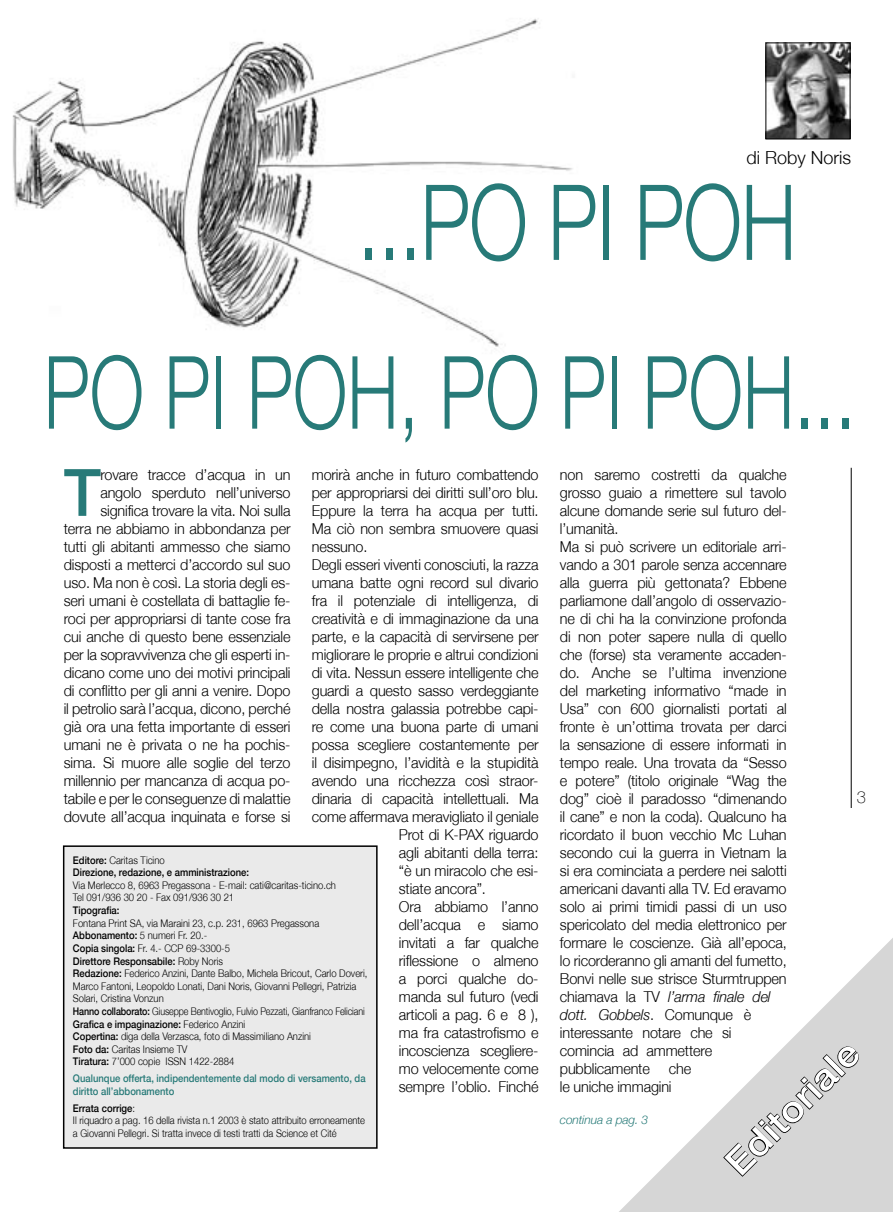
<style>
.page{position:relative;width:893px;height:1212px;background:#fff}
.page>*{position:absolute;margin:0;border:0;box-sizing:border-box;transform-origin:0 0}
.t1{font:300 105px "Helvetica Neue";letter-spacing:-.01em;color:#277a78;scale:.75 1}
.Normale{font:300 101.25px "Helvetica Neue";color:#277a78;scale:.72 1}
.Normale-2{font:500 65.4px "Helvetica Neue";color:#277a78;scale:.96 1}
.Titolo_A{font:500 36px "Helvetica Neue";color:#fff;scale:1.1 1}
.Normale-3{font:300 18px "Helvetica Neue";color:#000}
.t2{font:100 16.5px "Helvetica Neue";color:#000}
.Normale-4{font:300 15px/18px "Helvetica Neue";letter-spacing:-.01em;color:#000;text-align:justify;scale:.96 1}
.Normale-5{font:italic 300 12px "Helvetica Neue";letter-spacing:-.01em;color:#277a78}
.Titolo_A-2{font:300 10.5px/12.6px "Helvetica Neue";color:#000;scale:.9 1}
.Titolo_A-3{font:500 10.5px "Helvetica Neue";color:#000;scale:.9 1}
.Titolo_A-4{font:300 10.5px/12.6px "Helvetica Neue";color:#000;scale:.89 1}
.Titolo_A-5{font:500 10.5px/12.6px "Helvetica Neue";color:#277a78;scale:.9 1}
.Titolo_A-6{font:300 10.5px "Helvetica Neue";color:#000;scale:.85 1}
.s1{font-weight:500}
.s2{font-weight:300}
.s3{font-style:italic}
</style>
<div class="page">
<hr style="left:851px;top:468px;width:1px;height:340px;background:#000">
<img style="left:12px;top:19px;width:561px;height:328px">
<div style="left:64px;top:846px;width:313px;height:302px;background:#eaeaea"></div>
<div style="left:63px;top:845px;width:315px;height:304px;border:2px solid #000"></div>
<svg style="left:619px;top:938px;width:274px;height:274px"></svg>
<svg style="left:722px;top:1041px;width:142px;height:137px;background:#cbcbcb"></svg>
<img style="left:767px;top:45px;width:81px;height:92px">
<div style="left:765px;top:43px;width:85px;height:96px;border:1px solid #000"></div>
<p class="Normale-3" style="left:747px;top:147px;width:106px">di Roby Noris</p>
<p class="t1" style="left:357px;top:158px;width:587px">...PO PI POH</p>
<p class="Normale" style="left:44px;top:331px;width:1129px">PO PI POH, PO PI POH...</p>
<p class="Normale-2" style="left:64px;top:454px;width:40px">T</p>
<p class="Normale-4" style="left:64px;top:465px;width:238px;text-align:right">rovare tracce d’acqua in un angolo sperduto nell’universo significa trovare la vita. Noi sulla<br>terra ne abbiamo in abbondanza per tutti gli abitanti ammesso che siamo disposti a metterci d’accordo sul suo uso. Ma non è così. La storia degli es&shy;seri umani è costellata di battaglie fe&shy;roci per appropriarsi di tante cose fra cui anche di questo bene essenziale per la sopravvivenza che gli esperti in&shy;dicano come uno dei motivi principali di conflitto per gli anni a venire. Dopo il petrolio sarà l’acqua, dicono, perché già ora una fetta importante di esseri umani ne è privata o ne ha pochis&shy;sima. Si muore alle soglie del terzo millennio per mancanza di acqua po&shy;tabile e per le conseguenze di malattie dovute all’acqua inquinata e forse si</p>
<p class="Normale-4" style="left:312px;top:465px;width:238px">morirà anche in futuro combattendo per appropriarsi dei diritti sull’oro blu.<br>Eppure la terra ha acqua per tutti.<br>Ma ciò non sembra smuovere quasi nessuno.</p>
<p class="Normale-4" style="left:312px;top:555px;width:238px">Degli esseri viventi conosciuti, la razza</p>
<p class="Normale-4" style="left:312px;top:573px;width:238px">umana batte ogni record sul divario</p>
<p class="Normale-4" style="left:312px;top:591px;width:238px">fra il potenziale di intelligenza, di</p>
<p class="Normale-4" style="left:312px;top:609px;width:238px">creatività e di immaginazione da una</p>
<p class="Normale-4" style="left:312px;top:627px;width:238px">parte, e la capacità di servirsene per</p>
<p class="Normale-4" style="left:312px;top:645px;width:238px">migliorare le proprie e altrui condizioni</p>
<p class="Normale-4" style="left:312px;top:663px;width:238px">di vita. Nessun essere intelligente che</p>
<p class="Normale-4" style="left:312px;top:681px;width:238px">guardi a questo sasso verdeggiante</p>
<p class="Normale-4" style="left:312px;top:699px;width:238px">della nostra galassia potrebbe capi-</p>
<p class="Normale-4" style="left:312px;top:717px;width:238px">re come una buona parte di umani</p>
<p class="Normale-4" style="left:312px;top:735px;width:238px">possa scegliere costantemente per</p>
<p class="Normale-4" style="left:312px;top:753px;width:238px">il disimpegno, l’avidità e la stupidità</p>
<p class="Normale-4" style="left:312px;top:771px;width:238px">avendo una ricchezza così straor-</p>
<p class="Normale-4" style="left:312px;top:789px;width:238px">dinaria di capacità intellettuali. Ma</p>
<p class="Normale-4" style="left:312px;top:807px;width:238px">come affermava meravigliato il geniale</p>
<p class="Normale-4" style="left:399px;top:825px;width:147px">Prot di K-PAX riguardo</p>
<p class="Normale-4" style="left:399px;top:843px;width:147px">agli abitanti della terra:</p>
<p class="Normale-4" style="left:399px;top:861px;width:147px">“è un miracolo che esi-</p>
<p class="Normale-4" style="left:399px;top:879px;width:92px">stiate ancora”.</p>
<p class="Normale-4" style="left:399px;top:897px;width:147px">Ora abbiamo l’anno dell’acqua e siamo invitati a far qualche riflessione o almeno a porci qualche do&shy;manda sul futuro (vedi articoli a pag. 6 e 8 ), ma fra catastrofismo e incoscienza scegliere&shy;mo velocemente come sempre l’oblio. Finché</p>
<p class="Titolo_A-2" style="left:73px;top:853px;width:103px"><span class="s1">Editore:</span> Caritas Ticino</p>
<p class="Titolo_A-3" style="left:73px;top:866px;width:197px">Direzione, redazione, e amministrazione:</p>
<p class="Titolo_A-2" style="left:73px;top:878px;width:294px">Via Merlecco 8, 6963 Pregassona - E-mail: cati@caritas-ticino.ch</p>
<p class="Titolo_A-2" style="left:73px;top:891px;width:181px">Tel 091/936 30 20 - Fax 091/936 30 21</p>
<p class="Titolo_A-3" style="left:73px;top:904px;width:53px">Tipografia:</p>
<p class="Titolo_A-2" style="left:73px;top:916px;width:275px">Fontana Print SA, via Maraini 23, c.p. 231, 6963 Pregassona</p>
<p class="Titolo_A-2" style="left:73px;top:929px;width:151px"><span class="s1">Abbonamento:</span> 5 numeri Fr. 20.-</p>
<p class="Titolo_A-2" style="left:73px;top:941px;width:176px"><span class="s1">Copia singola:</span> Fr. 4.- CCP 69-3300-5</p>
<p class="Titolo_A-3" style="left:73px;top:954px;width:168px">Direttore Responsabile: <span class="s2">Roby Noris</span></p>
<p class="Titolo_A-2" style="left:73px;top:967px;width:329px"><span class="s1">Redazione:</span> Federico Anzini, Dante Balbo, Michela Bricout, Carlo Doveri,<br>Marco Fantoni, Leopoldo Lonati, Dani Noris, Giovanni Pellegri, Patrizia<br>Solari, Cristina Vonzun</p>
<p class="Titolo_A-6" style="left:73px;top:1005px;width:345px"><span class="s1">Hanno collaborato:</span> Giuseppe Bentivoglio, Fulvio Pezzati, Gianfranco Feliciani</p>
<p class="Titolo_A-3" style="left:73px;top:1017px;width:193px">Grafica e impaginazione: <span class="s2">Federico Anzini</span></p>
<p class="Titolo_A-2" style="left:73px;top:1030px;width:266px"><span class="s1">Copertina:</span> diga della Verzasca, foto di Massimiliano Anzini</p>
<p class="Titolo_A-2" style="left:73px;top:1042px;width:129px"><span class="s1">Foto da:</span> Caritas Insieme TV</p>
<p class="Titolo_A-2" style="left:73px;top:1055px;width:181px"><span class="s1">Tiratura:</span> 7’000 copie ISSN 1422-2884</p>
<p class="Titolo_A-5" style="left:73px;top:1072px;width:327px">Qualunque offerta, indipendentemente dal modo di versamento, da diritto all’abbonamento</p>
<p class="Titolo_A-3" style="left:73px;top:1101px;width:71px">Errata corrige<span class="s2">:</span></p>
<p class="Titolo_A-4" style="left:73px;top:1114px;width:330px">Il riquadro a pag. 16 della rivista n.1 2003 è stato attribuito erroneamente a Giovanni Pellegri. Si tratta invece di testi tratti da Science et Cité</p>
<p class="Normale-4" style="left:560px;top:465px;width:238px">non saremo costretti da qualche grosso guaio a rimettere sul tavolo alcune domande serie sul futuro del&shy;l’umanità.</p>
<p class="Normale-4" style="left:560px;top:537px;width:238px;text-align:left">Ma si può scrivere un editoriale arri&shy;vando a 301 parole senza accennare alla guerra più gettonata? Ebbene parliamone dall’angolo di osservazio&shy;ne di chi ha la convinzione profonda di non poter sapere nulla di quello che (forse) sta veramente accaden&shy;do. Anche se l’ultima invenzione del marketing informativo “made in Usa” con 600 giornalisti portati al fronte è un’ottima trovata per darci la sensazione di essere informati in tempo reale. Una trovata da “Sesso e potere” (titolo originale “Wag the dog” cioè il paradosso “dimenando il cane” e non la coda). Qualcuno ha ricordato il buon vecchio Mc Luhan secondo cui la guerra in Vietnam la si era cominciata a perdere nei salotti americani davanti alla TV. Ed eravamo solo ai primi timidi passi di un uso spericolato del media elettronico per formare le coscienze. Già all’epoca, lo ricorderanno gli amanti del fumetto, Bonvi nelle sue strisce Sturmtruppen chiamava la TV <span class="s3">l’arma finale del dott. Gobbels</span>. Comunque è interessante notare che si comincia ad ammettere pubblicamente</p>
<p class="t2" style="left:857px;top:787px;width:11px">3</p>
<p class="Titolo_A" style="left:716px;top:1153px;width:158px;rotate:-45deg">Editoriale</p>
<p class="Normale-4" style="left:560px;top:1059px;width:138px;text-indent:109px">che le uniche immagini</p>
<p class="Normale-5" style="left:560px;top:1112px;width:90px">continua a pag. 3</p>
</div>
